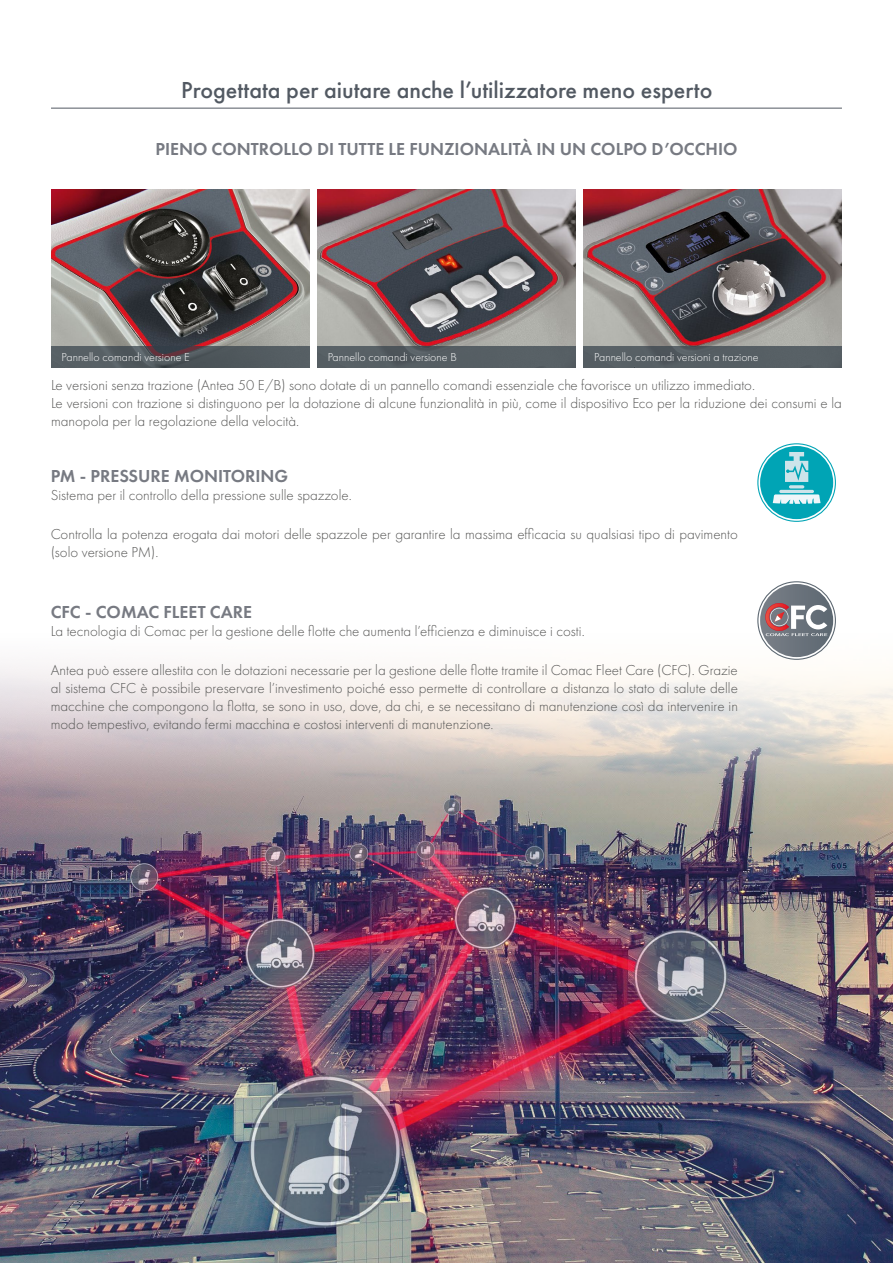
<style>
.page{position:relative;width:893px;height:1263px;background:#fff}
.page>*{position:absolute;margin:0;border:0;box-sizing:border-box;transform-origin:0 0}
.t1{font:500 24px "Futura PT";color:#525962}
.t2{font:600 18px "Futura PT";color:#777a82}
.t3{font:300 15px/18px "Futura PT";color:#575756}
.t4{font:300 12px "Futura PT";color:#fff}
</style>
<div class="page">
<img style="left:1px;top:843px;width:892px;height:420px">
<img style="left:1px;top:588px;width:892px;height:255px">
<img style="left:584px;top:189px;width:258px;height:158px">
<img style="left:317px;top:189px;width:258px;height:158px">
<img style="left:51px;top:189px;width:258px;height:158px">
<svg style="left:51px;top:347px;width:258px;height:21px;background:#52585d"></svg>
<div style="left:317px;top:347px;width:258px;height:21px;background:#565f64"></div>
<div style="left:584px;top:347px;width:258px;height:21px;background:#565f64"></div>
<svg style="left:758px;top:444px;width:77px;height:77px"></svg>
<div style="left:757px;top:443px;width:79px;height:79px;border:1px solid #00a4b5;border-radius:50%"></div>
<div style="left:760px;top:446px;width:73px;height:73px;background:#00a4b5;border-radius:50%"></div>
<svg style="left:773px;top:494px;width:47px;height:10px"></svg>
<hr style="left:779px;top:490px;width:35px;height:3px;background:#cde4ea;border-radius:2px">
<hr style="left:789px;top:485px;width:15px;height:3px;background:#cde4ea;border-radius:2px">
<svg style="left:785px;top:452px;width:23px;height:30px"></svg>
<hr style="left:51px;top:108px;width:791px;height:1px;background:#525962">
<svg style="left:758px;top:582px;width:77px;height:77px"></svg>
<div style="left:757px;top:581px;width:79px;height:79px;border:1px solid #5c6771;border-radius:50%"></div>
<div style="left:760px;top:584px;width:73px;height:73px;background:linear-gradient(to right,#7c818a,#5c6771);border-radius:37px"></div>
<svg style="left:765px;top:603px;width:62px;height:33px"></svg>
<h1 class="t1" style="left:181px;top:76px;width:533px">Progettata per aiutare anche l’utilizzatore meno esperto</h1>
<p class="t2" style="left:155px;top:138px;width:584px">PIENO CONTROLLO DI TUTTE LE FUNZIONALITÀ IN UN COLPO D’OCCHIO</p>
<p class="t4" style="left:62px;top:351px;width:130px">Pannello comandi versione E</p>
<p class="t4" style="left:328px;top:351px;width:131px">Pannello comandi versione B</p>
<p class="t4" style="left:594px;top:351px;width:166px">Pannello comandi versioni a trazione</p>
<p class="t3" style="left:51px;top:376px;width:792px">Le versioni senza trazione (Antea 50 E/B) sono dotate di un pannello comandi essenziale che favorisce un utilizzo immediato.<br>Le versioni con trazione si distinguono per la dotazione di alcune funzionalità in più, come il dispositivo Eco per la riduzione dei consumi e la manopola per la regolazione della velocità.</p>
<p class="t2" style="left:51px;top:465px;width:239px">PM - PRESSURE MONITORING</p>
<p class="t3" style="left:51px;top:486px;width:303px">Sistema per il controllo della pressione sulle spazzole.</p>
<p class="t3" style="left:51px;top:525px;width:689px">Controlla la potenza erogata dai motori delle spazzole per garantire la massima efficacia su qualsiasi tipo di pavimento (solo versione PM).</p>
<p class="t2" style="left:51px;top:600px;width:203px">CFC - COMAC FLEET CARE</p>
<p class="t3" style="left:51px;top:622px;width:535px">La tecnologia di Comac per la gestione delle flotte che aumenta l’efficienza e diminuisce i costi.</p>
<p class="t3" style="left:51px;top:661px;width:689px;text-align:justify">Antea può essere allestita con le dotazioni necessarie per la gestione delle flotte tramite il Comac Fleet Care (CFC). Grazie al sistema CFC è possibile preservare l’investimento poiché esso permette di controllare a distanza lo stato di salute delle macchine che compongono la flotta, se sono in uso, dove, da chi, e se necessitano di manutenzione così da intervenire in modo tempestivo, evitando fermi macchina e costosi interventi di manutenzione.</p>
</div>
